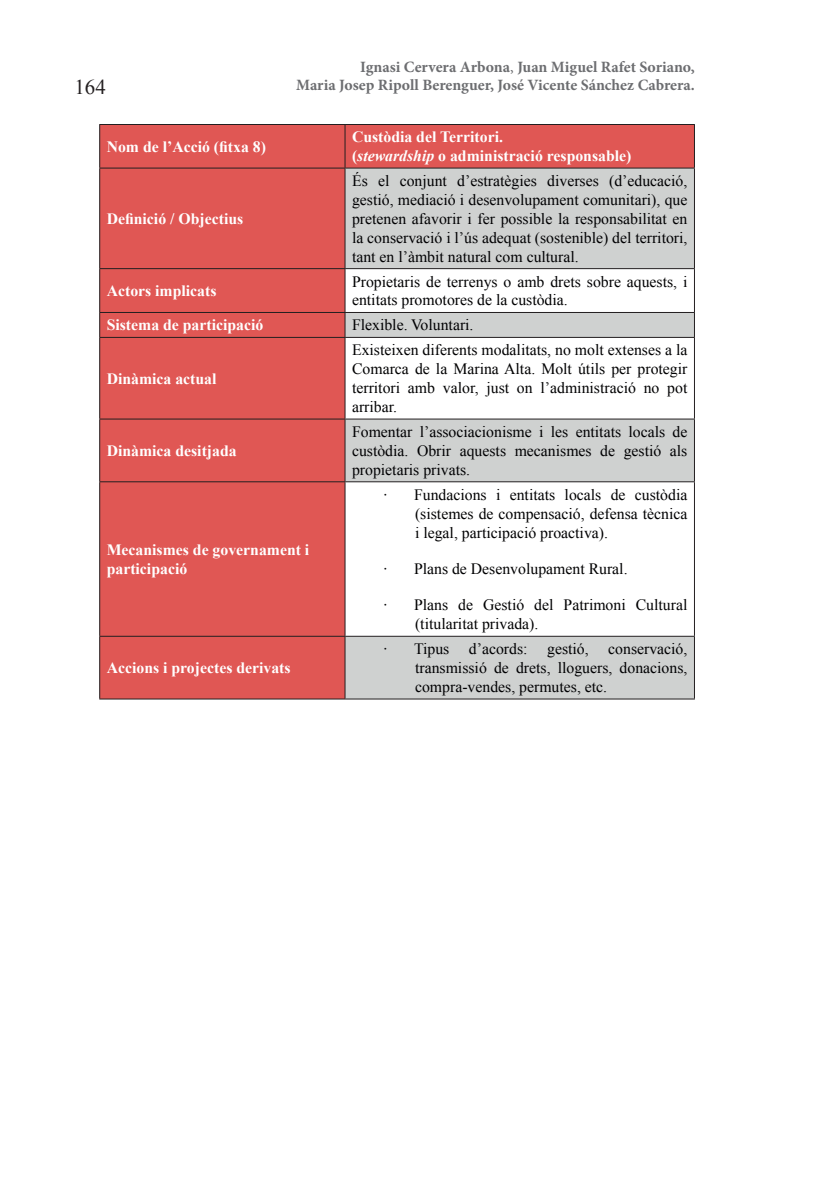
<style>
.page{position:relative;width:819px;height:1191px;background:#fff}
.page>*{position:absolute;margin:0;border:0;box-sizing:border-box;transform-origin:0 0}
.t1{font:21px "Times New Roman";color:#231f20}
.t2{font:15.75px/18.9px "Times New Roman";color:#000002;text-align:justify}
.t3{font:700 15.75px/18.9px "Times New Roman";color:#fff}
.t4{font:700 15.75px/17.5px "Minion Pro";color:#6c6d70;text-align:right}
.s1{font-weight:400}
.s2{font-style:italic}
</style>
<div class="page">
<div style="left:100px;top:125px;width:594px;height:573px;background:#e05754"></div>
<svg style="left:345px;top:169px;width:349px;height:529px"></svg>
<hr style="left:99px;top:124px;width:246px;height:1px;background:#231f20">
<hr style="left:99px;top:125px;width:1px;height:43px;background:#231f20">
<hr style="left:345px;top:124px;width:349px;height:1px;background:#231f20">
<hr style="left:344px;top:125px;width:1px;height:43px;background:#231f20">
<hr style="left:694px;top:125px;width:1px;height:43px;background:#231f20">
<hr style="left:99px;top:168px;width:246px;height:1px;background:#231f20">
<hr style="left:99px;top:168px;width:1px;height:100px;background:#231f20">
<hr style="left:345px;top:168px;width:349px;height:1px;background:#231f20">
<hr style="left:344px;top:168px;width:1px;height:100px;background:#231f20">
<hr style="left:694px;top:168px;width:1px;height:100px;background:#231f20">
<hr style="left:99px;top:268px;width:246px;height:1px;background:#231f20">
<hr style="left:99px;top:269px;width:1px;height:43px;background:#231f20">
<hr style="left:345px;top:268px;width:349px;height:1px;background:#231f20">
<hr style="left:344px;top:269px;width:1px;height:43px;background:#231f20">
<hr style="left:694px;top:269px;width:1px;height:43px;background:#231f20">
<hr style="left:99px;top:312px;width:246px;height:1px;background:#231f20">
<svg style="left:99px;top:313px;width:1px;height:24px"></svg>
<hr style="left:345px;top:312px;width:349px;height:1px;background:#231f20">
<svg style="left:344px;top:313px;width:1px;height:24px"></svg>
<svg style="left:694px;top:313px;width:1px;height:24px"></svg>
<hr style="left:99px;top:337px;width:246px;height:1px;background:#231f20">
<hr style="left:99px;top:338px;width:1px;height:80px;background:#231f20">
<hr style="left:345px;top:337px;width:349px;height:1px;background:#231f20">
<hr style="left:344px;top:338px;width:1px;height:80px;background:#231f20">
<hr style="left:694px;top:338px;width:1px;height:80px;background:#231f20">
<hr style="left:99px;top:418px;width:246px;height:1px;background:#231f20">
<hr style="left:99px;top:419px;width:1px;height:62px;background:#231f20">
<hr style="left:345px;top:418px;width:349px;height:1px;background:#231f20">
<hr style="left:344px;top:419px;width:1px;height:62px;background:#231f20">
<hr style="left:694px;top:419px;width:1px;height:62px;background:#231f20">
<hr style="left:99px;top:481px;width:246px;height:1px;background:#231f20">
<hr style="left:99px;top:482px;width:1px;height:154px;background:#231f20">
<hr style="left:345px;top:481px;width:349px;height:1px;background:#231f20">
<hr style="left:344px;top:482px;width:1px;height:154px;background:#231f20">
<hr style="left:694px;top:482px;width:1px;height:154px;background:#231f20">
<hr style="left:99px;top:636px;width:246px;height:1px;background:#231f20">
<hr style="left:99px;top:636px;width:1px;height:62px;background:#231f20">
<hr style="left:345px;top:636px;width:349px;height:1px;background:#231f20">
<hr style="left:344px;top:636px;width:1px;height:62px;background:#231f20">
<hr style="left:694px;top:636px;width:1px;height:62px;background:#231f20">
<hr style="left:99px;top:698px;width:246px;height:1px;background:#231f20">
<hr style="left:345px;top:698px;width:349px;height:1px;background:#231f20">
<h1 class="t1" style="left:74px;top:73px;width:33px">164</h1>
<p class="t4" style="left:296px;top:58px;width:400px">Ignasi Cervera Arbona<span class="s1">,</span> Juan Miguel Rafet Soriano,<br>Maria Josep Ripoll Berenguer, José Vicente Sánchez Cabrera.</p>
<p class="t3" style="left:107px;top:136px;width:161px">Nom de l’Acció (fitxa 8)</p>
<p class="t3" style="left:352px;top:127px;width:281px">custòdia del territori.<br>(<span class="s2">stewardship</span> o administració responsable)</p>
<p class="t3" style="left:107px;top:208px;width:138px">Definició / Objectius</p>
<p class="t2" style="left:352px;top:171px;width:337px">És el conjunt d’estratègies diverses (d’educació, gestió, mediació i desenvolupament comunitari), que pretenen afavorir i fer possible la responsabilitat en la conservació i l’ús adequat (sostenible) del territori, tant en l’àmbit natural com cultural.</p>
<p class="t3" style="left:107px;top:281px;width:111px">actors implicats</p>
<p class="t2" style="left:352px;top:271px;width:337px">Propietaris de terrenys o amb drets sobre aquests, i entitats promotores de la custòdia.</p>
<p class="t3" style="left:107px;top:315px;width:158px">sistema de participació</p>
<p class="t2" style="left:352px;top:315px;width:123px">Flexible. Voluntari.</p>
<p class="t3" style="left:107px;top:368px;width:111px">dinàmica actual</p>
<p class="t2" style="left:352px;top:340px;width:337px">Existeixen diferents modalitats, no molt extenses a la Comarca de la Marina Alta. Molt útils per protegir territori amb valor, just on l’administració no pot arribar.</p>
<p class="t3" style="left:107px;top:440px;width:131px">dinàmica desitjada</p>
<p class="t3" style="left:107px;top:540px;width:204px">mecanismes de governament i participació</p>
<p class="t3" style="left:107px;top:658px;width:185px">accions i projectes derivats</p>
<p class="t2" style="left:352px;top:422px;width:337px">Fomentar l’associacionisme i les entitats locals de custòdia. Obrir aquests mecanismes de gestió als propietaris privats.</p>
<p class="t2" style="left:415px;top:485px;width:274px;text-indent:-32px">· Fundacions i entitats locals de custòdia (sistemes de compensació, defensa tècnica i legal, participació proactiva).</p>
<p class="t2" style="left:383px;top:559px;width:245px">· Plans de Desenvolupament Rural.</p>
<p class="t2" style="left:415px;top:595px;width:274px;text-indent:-32px">· Plans de Gestió del Patrimoni Cultural (titularitat privada).</p>
<p class="t2" style="left:415px;top:639px;width:274px;text-indent:-32px">· Tipus d’acords: gestió, conservació, transmissió de drets, lloguers, donacions, compra-vendes, permutes, etc.</p>
</div>
